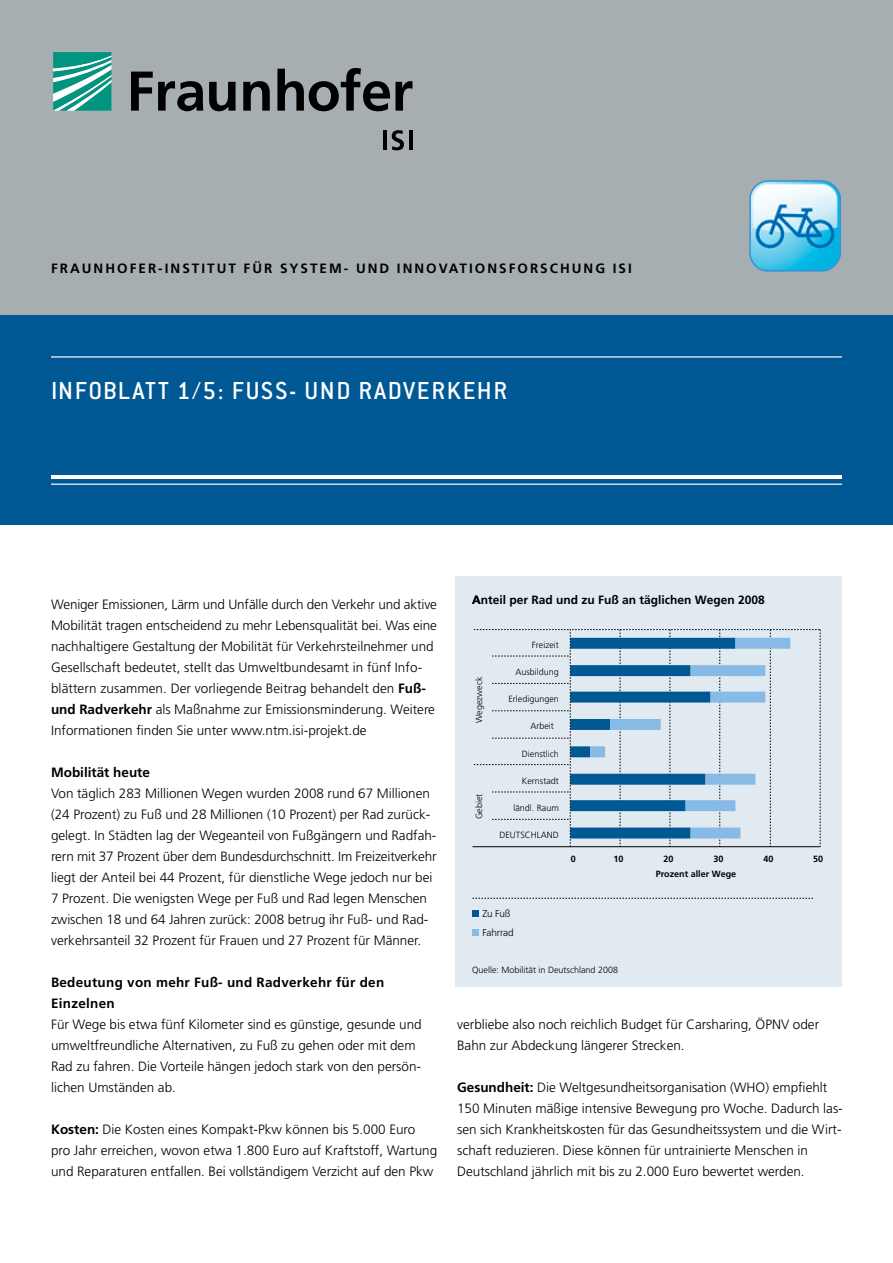
<style>
.page{position:relative;width:893px;height:1263px;background:#fff}
.page>*{position:absolute;margin:0;border:0;box-sizing:border-box;transform-origin:0 0}
.H1_Headline_Conduit{font:500 27px "Conduit ITC Std";letter-spacing:.06em;color:#fff}
.P_copy{font:300 13.5px/21px "Frutiger";color:#000}
.H2_Top{font:700 13.5px "Frutiger LT Com";letter-spacing:.15em;color:#000}
.H3_Sub_2{font:700 13.5px/21px "Frutiger";letter-spacing:.02em;color:#000}
.H3_Sub_2-2{font:700 13.5px "Frutiger";color:#000}
.t1{font:700 12px "Frutiger";color:#000}
.t2{font:300 10.05px/19.2px "Frutiger";letter-spacing:-.015em;color:#000}
.t3{font:300 9px "Frutiger";color:#000}
.t4{font:700 9px "Frutiger";color:#000}
.s1{font-weight:700}
</style>
<div class="page">
<div style="left:0;top:0;width:893px;height:315px;background:#a7aeb2"></div>
<div style="left:0;top:315px;width:893px;height:210px;background:#005894"></div>
<svg style="left:53px;top:52px;width:58px;height:59px;background:#4bb2a2"></svg>
<svg style="left:131px;top:68px;width:281px;height:43px"></svg>
<hr style="left:383px;top:130px;width:4px;height:20px;background:#000">
<svg style="left:392px;top:130px;width:12px;height:20px"></svg>
<hr style="left:409px;top:130px;width:3px;height:20px;background:#000">
<hr style="left:51px;top:356px;width:791px;height:1px;background:#fff">
<hr style="left:51px;top:484px;width:791px;height:1px;background:#fff">
<hr style="left:51px;top:475px;width:791px;height:4px;background:#fff">
<div style="left:455px;top:577px;width:387px;height:410px;background:#e1eaf1"></div>
<svg style="left:472px;top:898px;width:341px;height:1px"></svg>
<svg style="left:472px;top:910px;width:6px;height:6px"></svg>
<div style="left:472px;top:929px;width:6px;height:7px;background:#87bbe5"></div>
<hr style="left:472px;top:846px;width:348px;height:1px;background:#000">
<svg style="left:474px;top:629px;width:96px;height:218px"></svg>
<svg style="left:570px;top:629px;width:251px;height:218px"></svg>
<img style="left:752px;top:183px;width:86px;height:86px">
<div style="left:749px;top:180px;width:92px;height:92px;border:2px solid #3b92d0;border-radius:17px"></div>
<h2 class="H2_Top" style="left:51px;top:260px;width:582px">FRAUNHOFER-INSTITUT FÜR SYSTEM- UND INNOVATIONSFORSCHUNG ISI</h2>
<h1 class="H1_Headline_Conduit" style="left:51px;top:374px;width:458px">INFOBLATT 1/5: FUSS- UND RADVERKEHR</h1>
<p class="P_copy" style="left:51px;top:594px;width:387px">Weniger Emissionen, Lärm und Unfälle durch den Verkehr und aktive Mobilität tragen entscheidend zu mehr Lebensqualität bei. Was eine nachhaltigere Gestaltung der Mobilität für Verkehrsteilnehmer und Gesellschaft bedeutet, stellt das Umweltbundesamt in fünf Info&shy;blättern zusammen. Der vorliegende Beitrag behandelt den <span class="s1">Fuß&shy;und Radverkehr</span> als Maßnahme zur Emissionsminderung. Weitere Informationen finden Sie unter www.ntm.isi-projekt.de</p>
<h3 class="H3_Sub_2-2" style="left:51px;top:764px;width:101px">Mobilität heute</h3>
<p class="P_copy" style="left:51px;top:783px;width:387px">Von täglich 283 Millionen Wegen wurden 2008 rund 67 Millionen (24 Prozent) zu Fuß und 28 Millionen (10 Prozent) per Rad zurück&shy;gelegt. In Städten lag der Wegeanteil von Fußgängern und Radfah&shy;rern mit 37 Prozent über dem Bundesdurchschnitt. Im Freizeitverkehr liegt der Anteil bei 44 Prozent, für dienstliche Wege jedoch nur bei 7 Prozent. Die wenigsten Wege per Fuß und Rad legen Menschen zwischen 18 und 64 Jahren zurück: 2008 betrug ihr Fuß- und Rad&shy;verkehrsanteil 32 Prozent für Frauen und 27 Prozent für Männer.</p>
<h3 class="H3_Sub_2" style="left:51px;top:971px;width:335px">Bedeutung von mehr Fuß- und Radverkehr für den<br>Einzelnen</h3>
<p class="P_copy" style="left:51px;top:1014px;width:372px">Für Wege bis etwa fünf Kilometer sind es günstige, gesunde und umweltfreundliche Alternativen, zu Fuß zu gehen oder mit dem Rad zu fahren. Die Vorteile hängen jedoch stark von den persön&shy;lichen Umständen ab.</p>
<p class="P_copy" style="left:51px;top:1119px;width:388px"><span class="s1">Kosten:</span> Die Kosten eines Kompakt-Pkw können bis 5.000 Euro pro Jahr erreichen, wovon etwa 1.800 Euro auf Kraftstoff, Wartung und Reparaturen entfallen. Bei vollständigem Verzicht auf den Pkw</p>
<p class="t1" style="left:472px;top:593px;width:294px">Anteil per Rad und zu Fuß an täglichen Wegen 2008</p>
<p class="t3" style="left:474px;top:723px;width:48px;rotate:-90deg">Wegezweck</p>
<p class="t3" style="left:474px;top:819px;width:27px;rotate:-90deg">Gebiet</p>
<p class="t3" style="left:532px;top:640px;width:28px">Freizeit</p>
<p class="t3" style="left:515px;top:667px;width:45px">Ausbildung</p>
<p class="t3" style="left:508px;top:694px;width:52px">Erledigungen</p>
<p class="t3" style="left:530px;top:721px;width:25px">Arbeit</p>
<p class="t3" style="left:522px;top:748px;width:38px">Dienstlich</p>
<p class="t3" style="left:522px;top:775px;width:38px">Kernstadt</p>
<p class="t3" style="left:513px;top:803px;width:47px">ländl. Raum</p>
<p class="t3" style="left:499px;top:830px;width:61px">DEUTSCHLAND</p>
<p class="t2" style="left:482px;top:904px;width:33px">Zu Fuß<br>Fahrrad</p>
<p class="t4" style="left:571px;top:853px;width:7px">0</p>
<p class="t4" style="left:613px;top:853px;width:12px">10</p>
<p class="t4" style="left:663px;top:853px;width:12px">20</p>
<p class="t4" style="left:713px;top:853px;width:12px">30</p>
<p class="t4" style="left:763px;top:853px;width:12px">40</p>
<p class="t4" style="left:813px;top:853px;width:12px">50</p>
<p class="t4" style="left:656px;top:868px;width:82px">Prozent aller Wege</p>
<p class="t3" style="left:472px;top:965px;width:148px">Quelle: Mobilität in Deutschland 2008</p>
<p class="P_copy" style="left:457px;top:1014px;width:364px">verbliebe also noch reichlich Budget für Carsharing, ÖPNV oder<br>Bahn zur Abdeckung längerer Strecken.</p>
<p class="P_copy" style="left:457px;top:1077px;width:387px"><span class="s1">Gesundheit:</span> Die Weltgesundheitsorganisation (WHO) empfiehlt 150 Minuten mäßige intensive Bewegung pro Woche. Dadurch las&shy;sen sich Krankheitskosten für das Gesundheitssystem und die Wirt&shy;schaft reduzieren. Diese können für untrainierte Menschen in Deutschland jährlich mit bis zu 2.000 Euro bewertet werden.</p>
</div>
